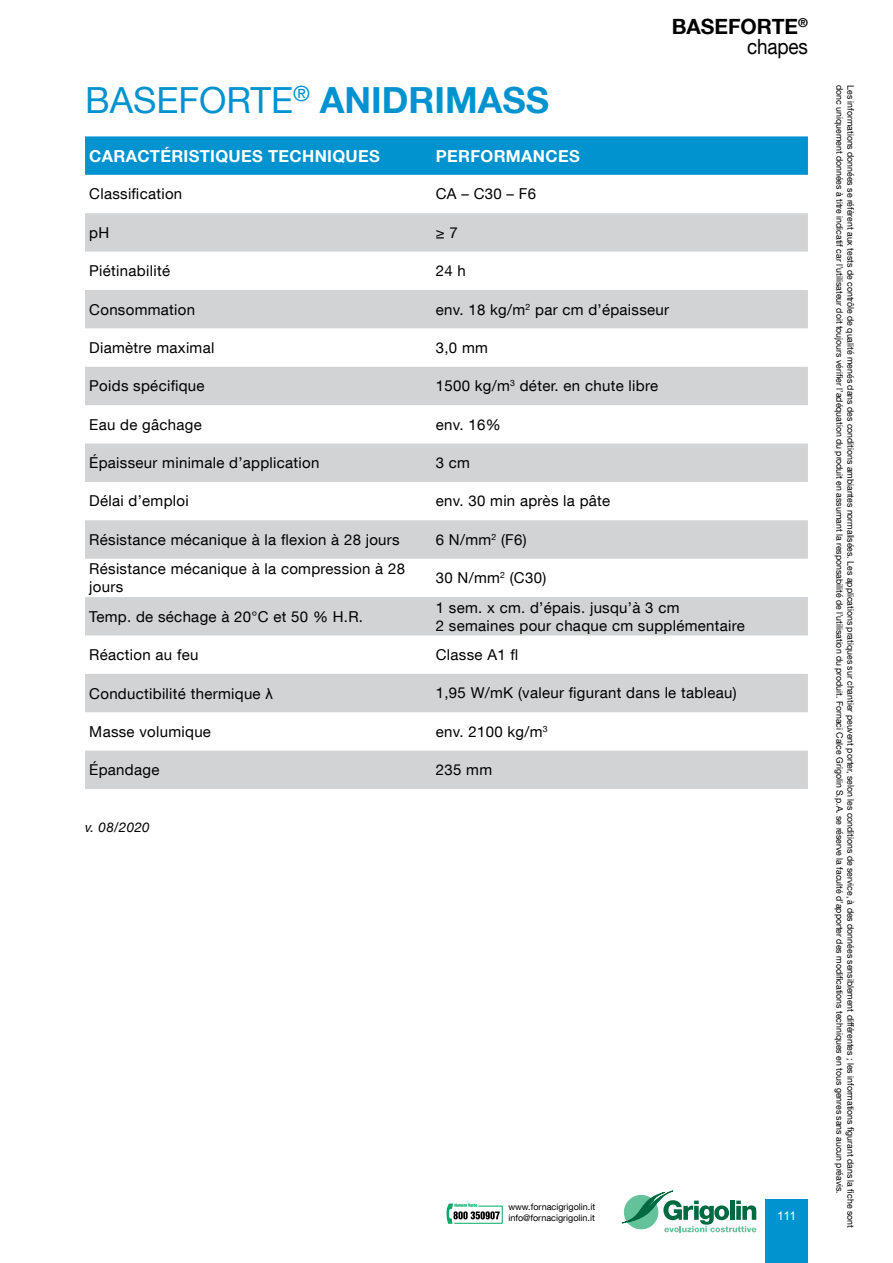
<style>
.page{position:relative;width:893px;height:1263px;background:#fff}
.page>*{position:absolute;margin:0;border:0;box-sizing:border-box;transform-origin:0 0}
.t1{font:700 36px "Helvetica Neue LT Com";color:#0093d0}
.t2{font:700 21px/19.5px "Helvetica Neue LT Com";color:#000;text-align:right}
.t3{font:700 16.5px "Helvetica Neue LT Com";letter-spacing:.02em;color:#fff}
.t4{font:15px/18px "Helvetica Neue LT Com";letter-spacing:.02em;color:#000}
.t5{font:italic 13.5px "Helvetica Neue LT Com";letter-spacing:.02em;color:#000}
.t6{font:12px "Arial";color:#fff}
.t7{font:9px/10.8px "Helvetica Neue LT Com";color:#000}
.s1{font-weight:400}
.s2{font-family:"Arial"}
</style>
<div class="page">
<svg style="left:622px;top:1191px;width:134px;height:41px"></svg>
<div style="left:765px;top:1199px;width:43px;height:64px;background:#0093d0"></div>
<svg style="left:446px;top:1203px;width:57px;height:21px"></svg>
<div style="left:85px;top:136px;width:723px;height:39px;background:#0093d0"></div>
<svg style="left:85px;top:213px;width:723px;height:192px;fill:#d1d3d4"></svg>
<svg style="left:85px;top:443px;width:723px;height:346px;fill:#d1d3d4"></svg>
<h2 class="t2" style="left:672px;top:16px;width:138px">BASEFORTE<sup>® </sup><span class="s1">chapes</span></h2>
<h1 class="t1" style="left:85px;top:77px;width:466px"><span class="s1">BASEFORTE</span><sup>®</sup> ANIDRIMASS</h1>
<h3 class="t3" style="left:89px;top:145px;width:26px">CARAC</h3>
<h3 class="t3" style="left:150px;top:145px;width:230px">TÉRISTIQUES TECHNIQUES</h3>
<h3 class="t3" style="left:436px;top:145px;width:145px">PERFORMANCES</h3>
<h3 class="t4" style="left:89px;top:185px;width:95px">Classification</h3>
<h3 class="t4" style="left:436px;top:185px;width:102px">CA – C30 – F6</h3>
<h3 class="t4" style="left:89px;top:223px;width:22px">pH</h3>
<h3 class="t4" style="left:436px;top:223px;width:24px">≥ 7</h3>
<h3 class="t4" style="left:89px;top:261px;width:82px">Piétinabilité</h3>
<h3 class="t4" style="left:436px;top:261px;width:32px">24 h</h3>
<h3 class="t4" style="left:89px;top:300px;width:107px">Consommation</h3>
<h3 class="t4" style="left:436px;top:300px;width:235px">env. 18 kg/m<sup>2</sup> par cm d’épaisseur</h3>
<h3 class="t4" style="left:89px;top:338px;width:127px">Diamètre maximal</h3>
<h3 class="t4" style="left:436px;top:338px;width:54px">3,0 mm</h3>
<h3 class="t4" style="left:89px;top:377px;width:117px">Poids spécifique</h3>
<h3 class="t4" style="left:436px;top:377px;width:224px">1500 kg/m<sup>3</sup> déter. en chute libre</h3>
<h3 class="t4" style="left:89px;top:415px;width:114px">Eau de gâchage</h3>
<h3 class="t4" style="left:436px;top:415px;width:66px">env. 16%</h3>
<h3 class="t4" style="left:89px;top:453px;width:232px">Épaisseur minimale d’application</h3>
<h3 class="t4" style="left:436px;top:453px;width:36px">3 cm</h3>
<h3 class="t4" style="left:89px;top:492px;width:101px">Délai d’emploi</h3>
<h3 class="t4" style="left:436px;top:492px;width:176px">env. 30 min après la pâte</h3>
<h3 class="t4" style="left:89px;top:530px;width:312px">Résistance mécanique à la flexion à 28 jours</h3>
<h3 class="t4" style="left:436px;top:530px;width:92px">6 N/mm<sup>2</sup> (F6)</h3>
<h3 class="t4" style="left:89px;top:559px;width:317px">Résistance mécanique à la compression à 28 jours</h3>
<h3 class="t4" style="left:436px;top:568px;width:112px">30 N/mm<sup>2</sup> (C30)</h3>
<h3 class="t4" style="left:89px;top:607px;width:275px">Temp. de séchage à 20°C et 50 % H.R.</h3>
<h3 class="t4" style="left:436px;top:598px;width:311px">1 sem. x cm. d’épais. jusqu’à 3 cm<br>2 semaines pour chaque cm supplémentaire</h3>
<h3 class="t4" style="left:89px;top:645px;width:111px">Réaction au feu</h3>
<h3 class="t4" style="left:436px;top:645px;width:84px">Classe A1 fl</h3>
<h3 class="t4" style="left:89px;top:684px;width:185px">Conductibilité thermique <span class="s2">λ</span></h3>
<h3 class="t4" style="left:436px;top:684px;width:302px">1,95 W/mK (valeur figurant dans le tableau)</h3>
<h3 class="t4" style="left:89px;top:722px;width:123px">Masse volumique</h3>
<h3 class="t4" style="left:436px;top:722px;width:113px">env. 2100 kg/m<sup>3</sup></h3>
<h3 class="t4" style="left:89px;top:760px;width:72px">épandage</h3>
<h3 class="t4" style="left:436px;top:760px;width:58px">235 mm</h3>
<h3 class="t5" style="left:85px;top:818px;width:66px">v. 08/2020</h3>
<p class="t7" style="left:508px;top:1201px;width:88px">www.fornacigrigolin.it info@fornacigrigolin.it</p>
<h3 class="t6" style="left:777px;top:1208px;width:20px">111</h3>
<p class="t7" style="left:845px;top:85px;width:1110px;rotate:90deg">donc uniquement données à titre indicatif car l’utilisateur doit toujours vérifier l’adéquation du produit en assumant la responsabilité de l’utilisation du produit. Fornaci Calce Grigolin S.p.A. se réserve la faculté d’apporter des modifications techniques en tous genres sans aucun préavis.</p>
<p class="t7" style="left:856px;top:85px;width:1144px;rotate:90deg">Les informations données se réfèrent aux tests de contrôle de qualité menés dans des conditions ambiantes normalisées. Les applications pratiques sur chantier peuvent porter, selon les conditions de service, à des données sensiblement différentes ; les informations figurant dans la fiche sont</p>
</div>
